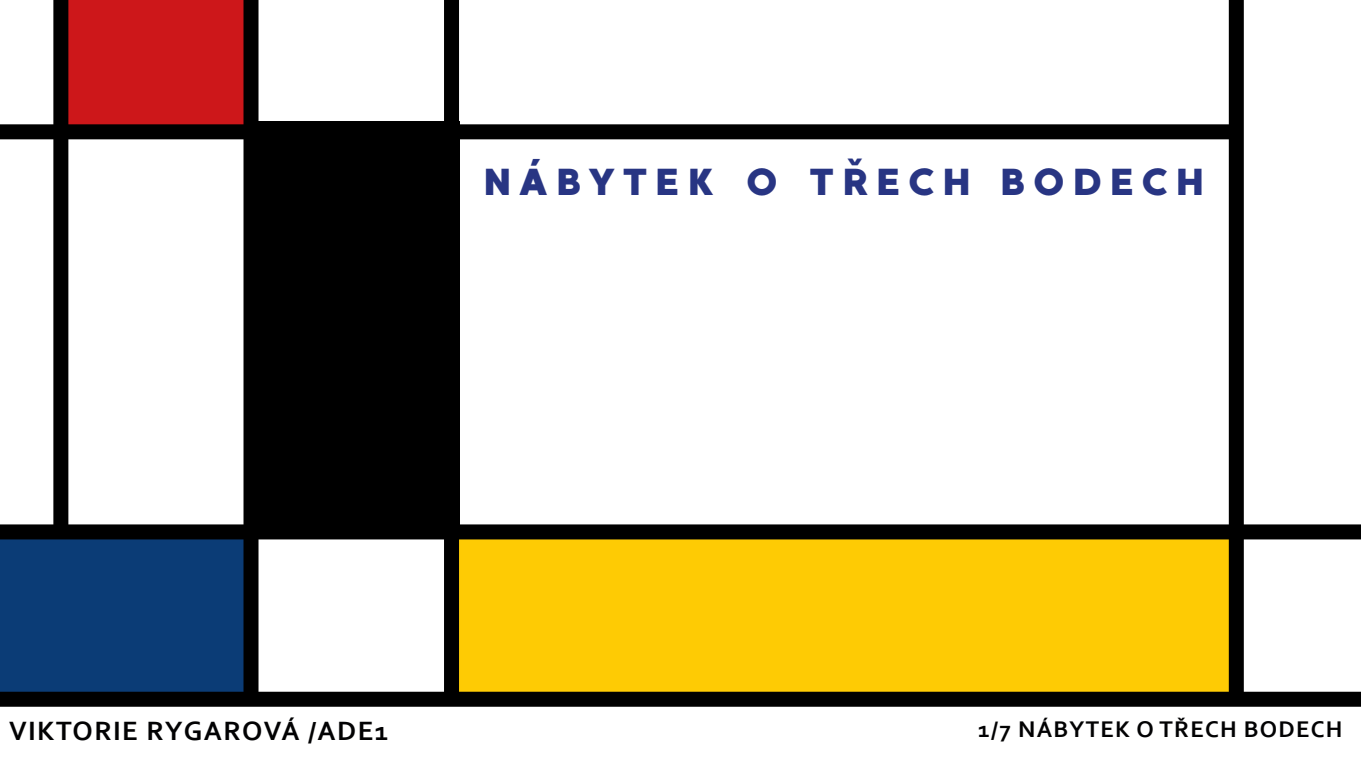
<style>
.page{position:relative;width:1361px;height:766px;background:#fff}
.page>*{position:absolute;margin:0;border:0;box-sizing:border-box;transform-origin:0 0}
.t1{font:37.5px "MADE Good Time Grotesk";letter-spacing:.14em;color:#283583}
.t2{font:700 27.75px "Corbel";letter-spacing:.05em;color:#020203}
.t3{font:700 23.75px "Corbel";letter-spacing:.05em;color:#020203}
</style>
<div class="page">
<div style="left:452px;top:532px;width:784px;height:167px;background:#fecb04"></div>
<div style="left:0;top:539px;width:243px;height:152px;background:#0b3c76"></div>
<div style="left:61px;top:0;width:190px;height:127px;background:#cd171a"></div>
<div style="left:254px;top:122px;width:205px;height:408px;background:#000"></div>
<div style="left:0;top:524px;width:1361px;height:15px;background:#000"></div>
<div style="left:0;top:124px;width:1236px;height:15px;background:#000"></div>
<div style="left:0;top:691px;width:1361px;height:15px;background:#000"></div>
<div style="left:243px;top:0;width:15px;height:699px;background:#000"></div>
<div style="left:1228px;top:0;width:15px;height:703px;background:#000"></div>
<div style="left:444px;top:0;width:15px;height:699px;background:#000"></div>
<div style="left:53px;top:0;width:15px;height:530px;background:#000"></div>
<h1 class="t1" style="left:483px;top:157px;width:723px">NÁBYTEK O TŘECH BODECH</h1>
<p class="t2" style="left:9px;top:713px;width:381px">VIKTORIE RYGAROVÁ /ADE1</p>
<p class="t3" style="left:978px;top:714px;width:366px">1/7 NÁBYTEK O TŘECH BODECH</p>
</div>
